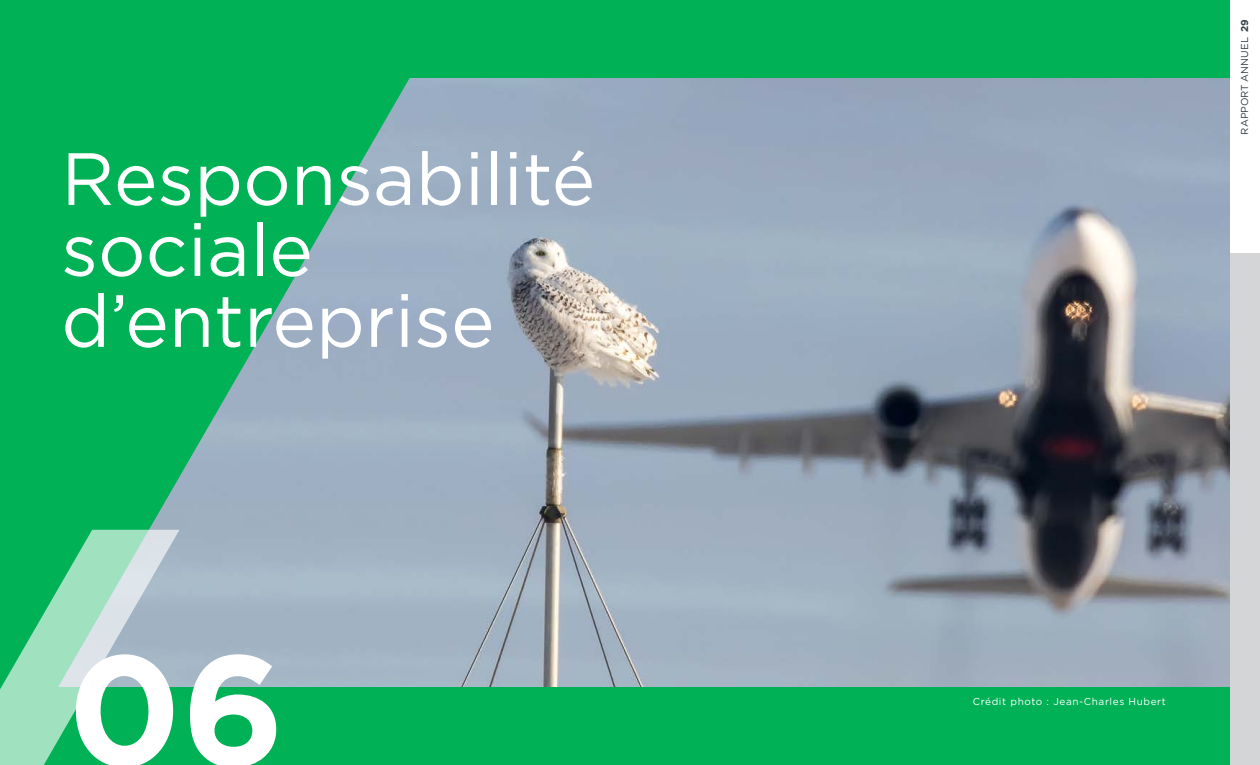
<style>
.page{position:relative;width:1260px;height:765px;background:#fff}
.page>*{position:absolute;margin:0;border:0;box-sizing:border-box;transform-origin:0 0}
.t1{font:700 156.25px "Gotham";color:#fff}
.t2{font:73.75px/71px "Gotham";color:#fff}
.t3{font:10px "Gotham";letter-spacing:.06em;color:#fff}
.t4{font:10px "Gotham";color:#333f47}
.s1{font-weight:700}
</style>
<div class="page">
<div style="left:1229px;top:253px;width:31px;height:512px;background:#d3d5d6"></div>
<div style="left:0;top:0;width:1229px;height:765px;background:#00b156"></div>
<img style="left:455px;top:79px;width:774px;height:608px">
<svg style="left:92px;top:78px;width:363px;height:609px;fill:#9db1c1"></svg>
<svg style="left:0;top:530px;width:180px;height:235px"></svg>
<p class="t2" style="left:61px;top:142px;width:536px">Responsabilité sociale d’entreprise</p>
<h1 class="t1" style="left:68px;top:607px;width:219px">06</h1>
<p class="t4" style="left:1238px;top:135px;width:117px;rotate:-90deg">RAPPORT ANNUEL <span class="s1">29</span></p>
<p class="t3" style="left:973px;top:696px;width:195px">Crédit photo : Jean-Charles Hubert</p>
</div>
